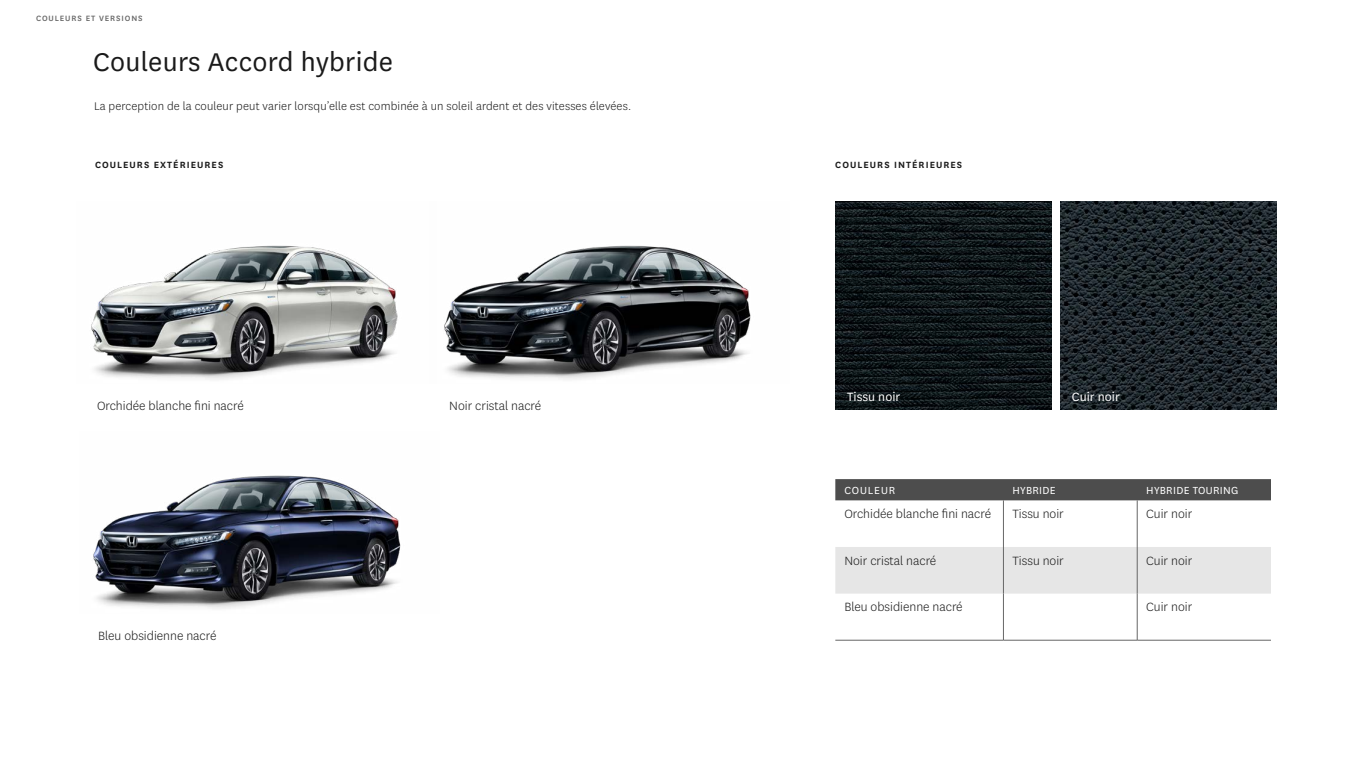
<style>
.page{position:relative;width:1366px;height:768px;background:#fff}
.page>*{position:absolute;margin:0;border:0;box-sizing:border-box;transform-origin:0 0}
.t1{font:30px "National";letter-spacing:.01em;color:#1a1a1a}
.t2{font:300 14px "National";color:#1a1a1a}
.t3{font:14px "National";color:#fff}
.t4{font:300 13px "National";letter-spacing:.01em;color:#1a1a1a}
.t5{font:12px "National";letter-spacing:.025em;color:#fff}
.t6{font:12px "National";letter-spacing:.075em;color:#fff}
.t7{font:600 10.5px "National";letter-spacing:.1em;color:#1a1a1a}
.t8{font:500 9px "National";letter-spacing:.1em;color:#666}
</style>
<div class="page">
<img style="left:91px;top:245px;width:307px;height:135px">
<img style="left:444px;top:245px;width:307px;height:135px">
<img style="left:93px;top:475px;width:308px;height:134px">
<img style="left:835px;top:201px;width:216px;height:209px">
<img style="left:1060px;top:201px;width:216px;height:209px">
<div style="left:835px;top:479px;width:436px;height:21px;background:#4d4d4d"></div>
<div style="left:835px;top:547px;width:436px;height:47px;background:#e6e6e6"></div>
<hr style="left:1003px;top:500px;width:1px;height:47px;background:#666">
<hr style="left:1137px;top:500px;width:1px;height:47px;background:#666">
<hr style="left:1003px;top:547px;width:1px;height:47px;background:#666">
<hr style="left:1137px;top:547px;width:1px;height:47px;background:#666">
<hr style="left:1003px;top:594px;width:1px;height:46px;background:#666">
<hr style="left:1137px;top:594px;width:1px;height:46px;background:#666">
<hr style="left:835px;top:640px;width:168px;height:1px;background:#666">
<hr style="left:1003px;top:640px;width:134px;height:1px;background:#666">
<hr style="left:1137px;top:640px;width:134px;height:1px;background:#666">
<p class="t8" style="left:36px;top:12px;width:108px">COULEURS ET VERSIONS</p>
<h1 class="t1" style="left:93px;top:42px;width:302px">Couleurs Accord hybride</h1>
<p class="t4" style="left:94px;top:98px;width:539px">La perception de la couleur peut varier lorsqu’elle est combinée à un soleil ardent et des vitesses élevées.</p>
<p class="t7" style="left:95px;top:158px;width:130px">COULEURS EXTÉRIEURES</p>
<p class="t7" style="left:835px;top:158px;width:128px">COULEURS INTÉRIEURES</p>
<p class="t2" style="left:97px;top:397px;width:148px">Orchidée blanche fini nacré</p>
<p class="t2" style="left:98px;top:627px;width:120px">Bleu obsidienne nacré</p>
<p class="t2" style="left:449px;top:397px;width:94px">Noir cristal nacré</p>
<p class="t3" style="left:847px;top:387px;width:55px">Tissu noir</p>
<p class="t3" style="left:1072px;top:387px;width:49px">Cuir noir</p>
<p class="t6" style="left:844px;top:482px;width:52px">COULEUR</p>
<p class="t5" style="left:1012px;top:482px;width:45px">HYBRIDE</p>
<p class="t5" style="left:1146px;top:482px;width:94px">HYBRIDE TOURING</p>
<p class="t2" style="left:844px;top:505px;width:148px">Orchidée blanche fini nacré</p>
<p class="t2" style="left:1012px;top:505px;width:53px">Tissu noir</p>
<p class="t2" style="left:1146px;top:505px;width:48px">Cuir noir</p>
<p class="t2" style="left:844px;top:552px;width:94px">Noir cristal nacré</p>
<p class="t2" style="left:1012px;top:552px;width:53px">Tissu noir</p>
<p class="t2" style="left:1146px;top:552px;width:48px">Cuir noir</p>
<p class="t2" style="left:844px;top:598px;width:120px">Bleu obsidienne nacré</p>
<p class="t2" style="left:1146px;top:598px;width:48px">Cuir noir</p>
</div>
